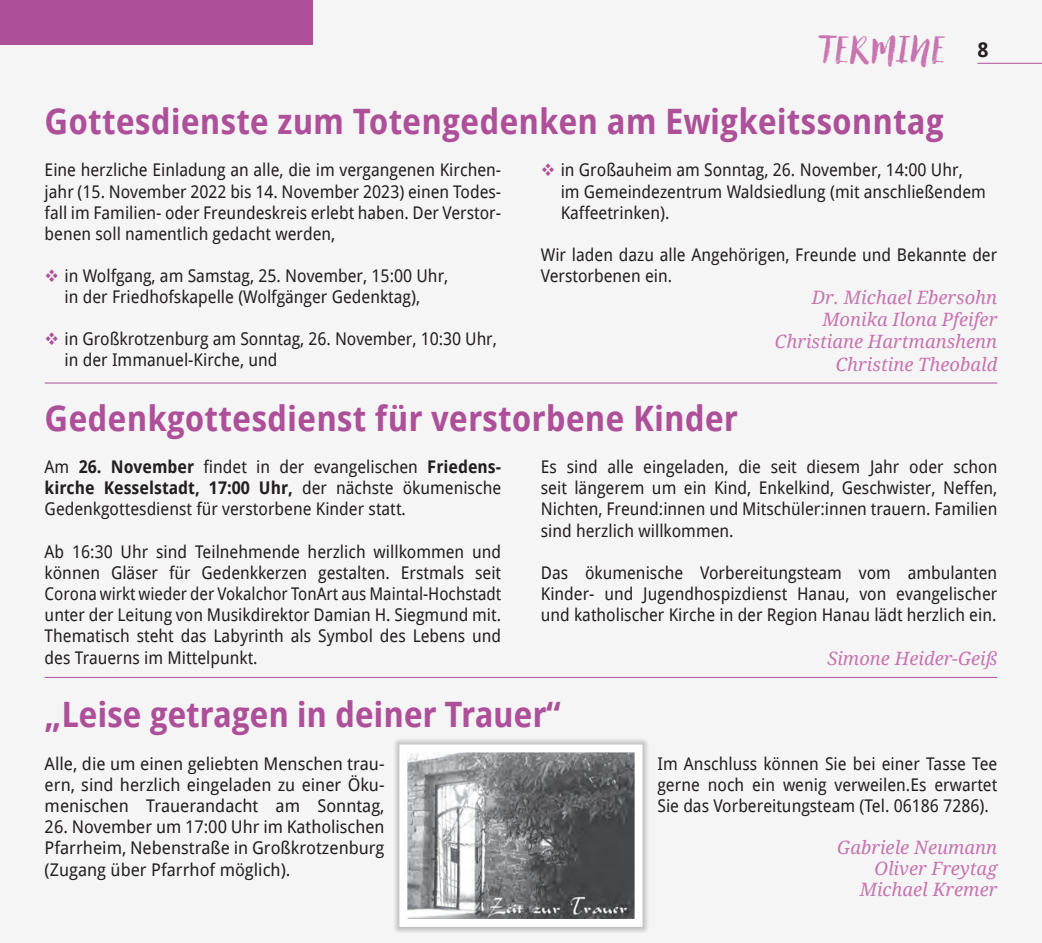
<style>
.page{position:relative;width:1042px;height:943px;background:#f5f5f6}
.page>*{position:absolute;margin:0;border:0;box-sizing:border-box;transform-origin:0 0}
.t1{font:36.75px "Canvas Script";color:#c774af}
.t2{font:700 35px "Droid Sans";color:#ae5099;scale:.94 1}
.t3{font:italic 18.38px/22.1px "Droid Serif";color:#c774af;text-align:right}
.t4{font:17.5px/21.2px "Droid Sans";color:#231f20;text-align:justify;scale:.94 1}
.t5{font:17.5px/21.2px "Droid Sans";color:#231f20;text-align:justify}
.s1{font-family:"Droid Sans";font-weight:700;font-size:20.12px;color:#231f20}
.s2{color:#ae5099}
.s3{font-weight:700}
</style>
<div class="page">
<hr style="left:977px;top:63px;width:65px;height:1px;background:#ae5099">
<div style="left:0;top:0;width:313px;height:45px;background:#ae5099"></div>
<hr style="left:45px;top:382px;width:952px;height:1px;background:#ae5099">
<hr style="left:45px;top:677px;width:952px;height:1px;background:#ae5099">
<div style="left:393px;top:738px;width:256px;height:194px;background:#231f20;opacity:.5"></div>
<img style="left:408px;top:753px;width:225px;height:164px">
<div style="left:399px;top:744px;width:243px;height:182px;border:8px solid #fff"></div>
<h1 class="t1" style="left:819px;top:26px;width:171px">TERMINE <span class="s1">8</span></h1>
<h2 class="t2" style="left:45px;top:97px;width:958px">Gottesdienste zum Totengedenken am Ewigkeitssonntag</h2>
<p class="t4" style="left:45px;top:159px;width:487px">Eine herzliche Einladung an alle, die im vergangenen Kirchen&shy;jahr (15. November 2022 bis 14. November 2023) einen Todes&shy;fall im Familien- oder Freundeskreis erlebt haben. Der Verstor&shy;benen soll namentlich gedacht werden,</p>
<p class="t4" style="left:45px;top:265px;width:431px;text-align:center"><span class="s2">❖</span> in Wolfgang, am Samstag, 25. November, 15:00 Uhr, in der Friedhofskapelle (Wolfgänger Gedenktag),</p>
<p class="t4" style="left:64px;top:328px;width:461px;text-indent:-20px"><span class="s2">❖</span> in Großkrotzenburg am Sonntag, 26. November, 10:30 Uhr, in der Immanuel-Kirche, und</p>
<p class="t4" style="left:561px;top:159px;width:454px;text-align:left;text-indent:-20px"><span class="s2">❖</span> in Großauheim am Sonntag, 26. November, 14:00 Uhr, im Gemeindezentrum Waldsiedlung (mit anschließendem<br>Kaffeetrinken).</p>
<p class="t4" style="left:541px;top:244px;width:487px">Wir laden dazu alle Angehörigen, Freunde und Bekannte der<br>Verstorbenen ein.</p>
<p class="t3" style="left:775px;top:286px;width:224px">Dr. Michael Ebersohn<br>Monika Ilona Pfeifer<br>Christiane Hartmanshenn<br>Christine Theobald</p>
<h2 class="t2" style="left:45px;top:393px;width:739px">Gedenkgottesdienst für verstorbene Kinder</h2>
<p class="t4" style="left:45px;top:455px;width:487px">Am <span class="s3">26. November</span> findet in der evangelischen <span class="s3">Friedens&shy;kirche Kesselstadt, 17:00 Uhr,</span> der nächste ökumenische Gedenkgottesdienst für verstorbene Kinder statt.</p>
<p class="t4" style="left:45px;top:540px;width:487px">Ab 16:30 Uhr sind Teilnehmende herzlich willkommen und können Gläser für Gedenkkerzen gestalten. Erstmals seit Corona wirkt wieder der Vokalchor TonArt aus Maintal-Hochstadt unter der Leitung von Musikdirektor Damian H. Siegmund mit.<br>Thematisch steht das Labyrinth als Symbol des Lebens und des Trauerns im Mittelpunkt.</p>
<p class="t4" style="left:541px;top:455px;width:487px">Es sind alle eingeladen, die seit diesem Jahr oder schon seit längerem um ein Kind, Enkelkind, Geschwister, Neffen, Nichten, Freund:innen und Mitschüler:innen trauern. Familien sind herzlich willkommen.</p>
<p class="t4" style="left:541px;top:561px;width:487px">Das ökumenische Vorbereitungsteam vom ambulanten Kinder- und Jugendhospizdienst Hanau, von evangelischer und katholischer Kirche in der Region Hanau lädt herzlich ein.</p>
<p class="t3" style="left:827px;top:646px;width:171px">Simone Heider-Geiß</p>
<h2 class="t2" style="left:45px;top:689px;width:551px">„Leise getragen in deiner Trauer“</h2>
<p class="t5" style="left:45px;top:752px;width:341px">Alle, die um einen geliebten Menschen trau&shy;ern, sind herzlich eingeladen zu einer Öku&shy;menischen Trauerandacht am Sonntag,</p>
<p class="t5" style="left:45px;top:815px;width:341px">26. November um 17:00 Uhr im Katholischen Pfarrheim, Nebenstraße in Großkrotzenburg (Zugang über Pfarrhof möglich).</p>
<p class="t4" style="left:657px;top:752px;width:363px">Im Anschluss können Sie bei einer Tasse Tee gerne noch ein wenig verweilen.Es erwartet Sie das Vorbereitungsteam (Tel. 06186 7286).</p>
<p class="t3" style="left:837px;top:836px;width:161px;line-height:21px">Gabriele Neumann<br>Oliver Freytag<br>Michael Kremer</p>
</div>
